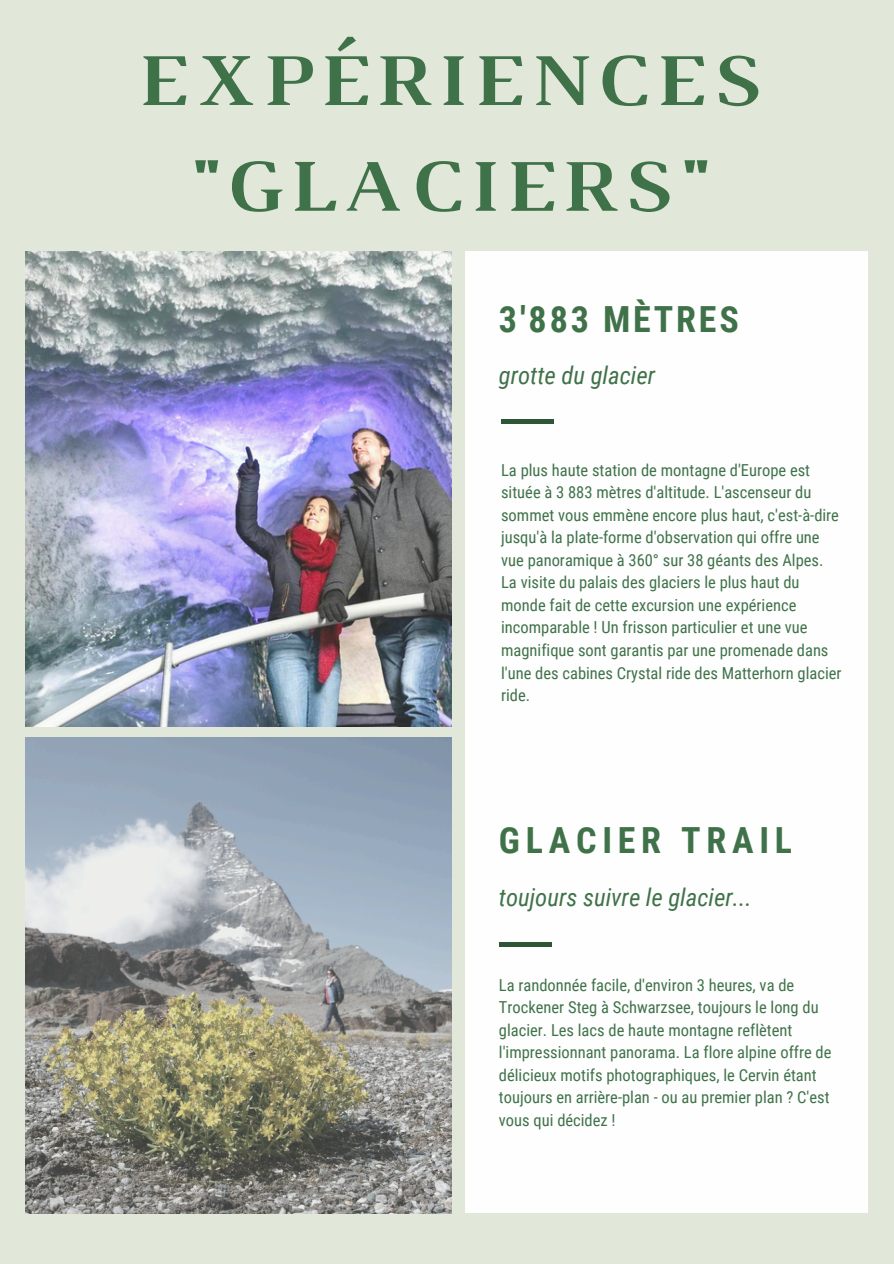
<style>
.page{position:relative;width:894px;height:1264px;background:#fff}
.page>*{position:absolute;margin:0;border:0;box-sizing:border-box;transform-origin:0 0}
.t1{font:700 76.2px/105.8px "Luthier";letter-spacing:.11em;color:#40724a;text-align:center}
.t2{font:700 36px "Roboto Condensed";letter-spacing:.16em;color:#40724a}
.t3{font:700 36px "Roboto Condensed";letter-spacing:.08em;color:#40724a}
.t4{font:italic 24.6px "Roboto Condensed";color:#40724a}
.t5{font:16.5px/22.5px "Roboto Condensed";color:#40724a}
</style>
<div class="page">
<div style="left:0;top:0;width:893px;height:1263px;background:#e1e8da"></div>
<img style="left:26px;top:251px;width:425px;height:475px">
<img style="left:26px;top:737px;width:425px;height:476px">
<div style="left:465px;top:251px;width:402px;height:961px;background:#fdfefd"></div>
<div style="left:501px;top:419px;width:52px;height:5px;background:#2e5536"></div>
<hr style="left:499px;top:942px;width:52px;height:4px;background:#2e5536">
<h1 class="t1" style="left:136px;top:33px;width:623px">EXPÉRIENCES "GLACIERS"</h1>
<h3 class="t3" style="left:499px;top:299px;width:241px">3'883 MÈTRES</h3>
<h2 class="t4" style="left:499px;top:361px;width:158px">grotte du glacier</h2>
<p class="t5" style="left:501px;top:459px;width:342px">La plus haute station de montagne d'Europe est située à 3 883 mètres d'altitude. L'ascenseur du sommet vous emmène encore plus haut, c'est-à-dire jusqu'à la plate-forme d'observation qui offre une vue panoramique à 360° sur 38 géants des Alpes.<br>La visite du palais des glaciers le plus haut du monde fait de cette excursion une expérience incomparable ! Un frisson particulier et une vue magnifique sont garantis par une promenade dans l'une des cabines Crystal ride des Matterhorn glacier ride.</p>
<h3 class="t2" style="left:499px;top:819px;width:294px">GLACIER TRAIL</h3>
<h2 class="t4" style="left:499px;top:883px;width:254px">toujours suivre le glacier...</h2>
<p class="t5" style="left:499px;top:973px;width:334px">La randonnée facile, d'environ 3 heures, va de Trockener Steg à Schwarzsee, toujours le long du glacier. Les lacs de haute montagne reflètent l'impressionnant panorama. La flore alpine offre de délicieux motifs photographiques, le Cervin étant toujours en arrière-plan - ou au premier plan ? C'est vous qui décidez !</p>
</div>
